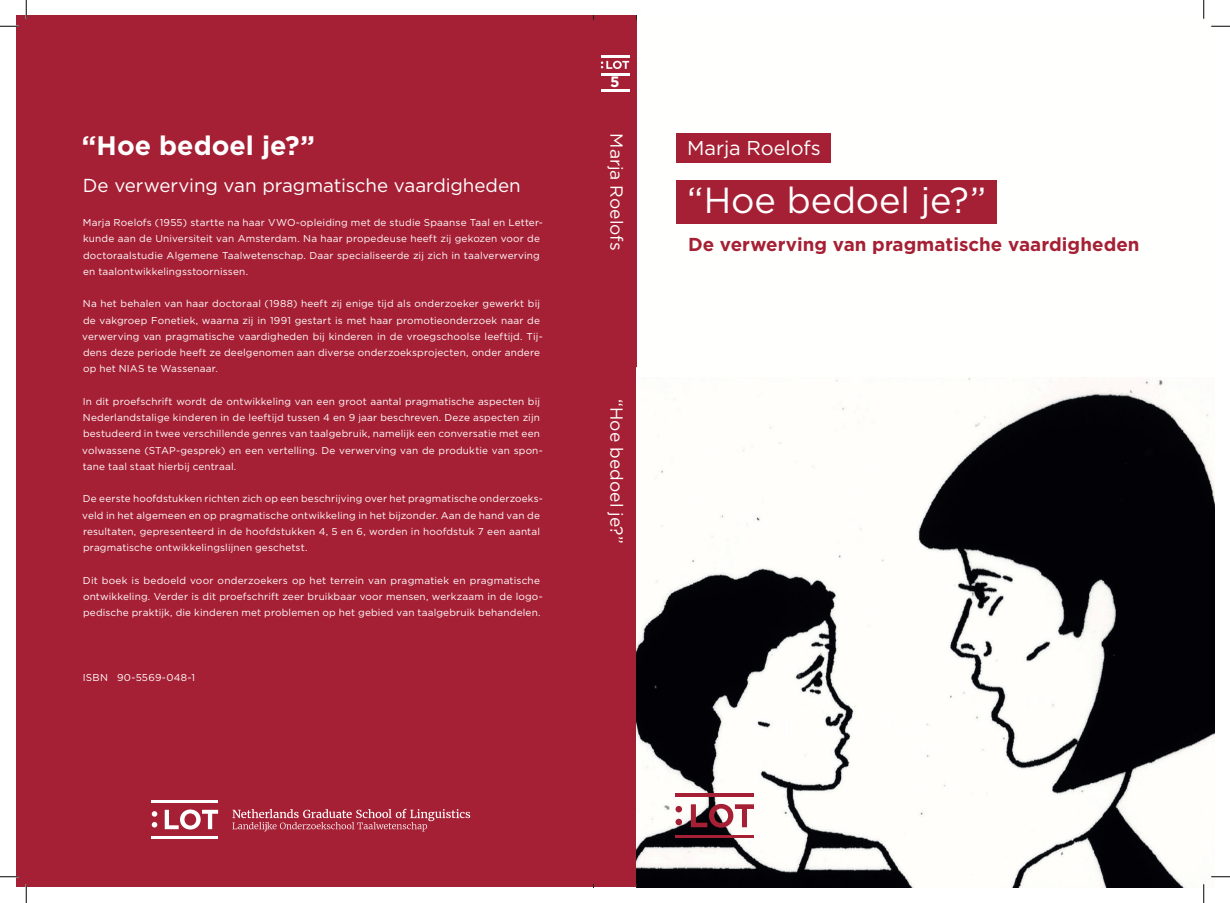
<style>
.page{position:relative;width:1230px;height:903px;background:#fff}
.page>*{position:absolute;margin:0;border:0;box-sizing:border-box;transform-origin:0 0}
.t1{font:36.25px "Gotham";letter-spacing:-.005em;color:#fff}
.t2{font:700 26.75px "Gotham";color:#fff}
.t3{font:20px "Gotham";letter-spacing:-.005em;color:#fff}
.t4{font:18.75px "Gotham";letter-spacing:-.005em;color:#fff}
.t5{font:700 18.75px "Gotham";color:#a62035}
.t6{font:17.5px "Gotham";color:#fff}
.t7{font:700 15px "Gotham";color:#fff}
.Alineastijl_1{font:10px/16.2px "Gotham";letter-spacing:.015em;color:#fff}
</style>
<div class="page">
<div style="left:16px;top:16px;width:1198px;height:871px;background:#a62035"></div>
<img style="left:637px;top:377px;width:577px;height:510px">
<div style="left:637px;top:16px;width:577px;height:361px;background:#fffffd"></div>
<hr style="left:601px;top:56px;width:28px;height:2px;background:#fff">
<hr style="left:601px;top:90px;width:28px;height:2px;background:#fff">
<svg style="left:601px;top:61px;width:28px;height:8px"></svg>
<hr style="left:601px;top:73px;width:28px;height:2px;background:#fff">
<svg style="left:232px;top:809px;width:238px;height:22px"></svg>
<hr style="left:152px;top:800px;width:66px;height:3px;background:#fff">
<hr style="left:152px;top:836px;width:66px;height:2px;background:#fff">
<svg style="left:165px;top:809px;width:53px;height:20px"></svg>
<svg style="left:152px;top:811px;width:5px;height:16px"></svg>
<hr style="left:675px;top:793px;width:79px;height:3px;background:#a62035">
<hr style="left:675px;top:835px;width:79px;height:3px;background:#a62035">
<svg style="left:691px;top:804px;width:63px;height:24px"></svg>
<div style="left:675px;top:806px;width:7px;height:6px;background:#a62035;border-radius:50%"></div>
<div style="left:675px;top:819px;width:7px;height:6px;background:#a62035;border-radius:50%"></div>
<div style="left:676px;top:180px;width:321px;height:43px;background:#a62035"></div>
<div style="left:676px;top:133px;width:155px;height:30px;background:#a62035"></div>
<svg style="left:0;top:25px;width:19px;height:2px"></svg>
<svg style="left:1211px;top:25px;width:19px;height:2px"></svg>
<svg style="left:0;top:876px;width:19px;height:1px"></svg>
<svg style="left:1211px;top:876px;width:19px;height:1px"></svg>
<svg style="left:25px;top:0;width:2px;height:19px"></svg>
<svg style="left:25px;top:884px;width:2px;height:19px"></svg>
<svg style="left:1203px;top:0;width:1px;height:19px"></svg>
<svg style="left:1203px;top:884px;width:1px;height:19px"></svg>
<p class="t2" style="left:82px;top:128px;width:235px">“Hoe bedoel je?”</p>
<p class="t4" style="left:83px;top:174px;width:439px">De verwerving van pragmatische vaardigheden</p>
<p class="Alineastijl_1" style="left:83px;top:214px;width:461px">Marja Roelofs (1955) startte na haar VWO-opleiding met de studie Spaanse Taal en Letter&shy;kunde aan de Universiteit van Amsterdam. Na haar propedeuse heeft zij gekozen voor de doctoraalstudie Algemene Taalwetenschap. Daar specialiseerde zij zich in taalverwerving en taalontwikkelingsstoornissen.</p>
<p class="Alineastijl_1" style="left:82px;top:295px;width:462px">Na het behalen van haar doctoraal (1988) heeft zij enige tijd als onderzoeker gewerkt bij de vakgroep Fonetiek, waarna zij in 1991 gestart is met haar promotieonderzoek naar de verwerving van pragmatische vaardigheden bij kinderen in de vroegschoolse leeftijd. Tij&shy;dens deze periode heeft ze deelgenomen aan diverse onderzoeksprojecten, onder andere op het NIAS te Wassenaar.</p>
<p class="Alineastijl_1" style="left:82px;top:393px;width:462px">In dit proefschrift wordt de ontwikkeling van een groot aantal pragmatische aspecten bij Nederlandstalige kinderen in de leeftijd tussen 4 en 9 jaar beschreven. Deze aspecten zijn bestudeerd in twee verschillende genres van taalgebruik, namelijk een conversatie met een volwassene (STAP-gesprek) en een vertelling. De verwerving van de produktie van spon&shy;tane taal staat hierbij centraal.</p>
<p class="Alineastijl_1" style="left:82px;top:490px;width:462px">De eerste hoofdstukken richten zich op een beschrijving over het pragmatische onderzoeks&shy;veld in het algemeen en op pragmatische ontwikkeling in het bijzonder. Aan de hand van de resultaten, gepresenteerd in de hoofdstukken 4, 5 en 6, worden in hoofdstuk 7 een aantal pragmatische ontwikkelingslijnen geschetst.</p>
<p class="Alineastijl_1" style="left:83px;top:572px;width:461px">Dit boek is bedoeld voor onderzoekers op het terrein van pragmatiek en pragmatische ontwikkeling. Verder is dit proefschrift zeer bruikbaar voor mensen, werkzaam in de logo&shy;pedische praktijk, die kinderen met problemen op het gebied van taalgebruik behandelen.</p>
<p class="Alineastijl_1" style="left:83px;top:669px;width:114px">ISBN 90-5569-048-1</p>
<p class="t7" style="left:610px;top:72px;width:11px">5</p>
<p class="t6" style="left:628px;top:133px;width:119px;rotate:90deg">Marja Roelofs</p>
<p class="t6" style="left:628px;top:399px;width:147px;rotate:90deg">“Hoe bedoel je?”</p>
<p class="t3" style="left:687px;top:135px;width:135px">Marja Roelofs</p>
<p class="t1" style="left:687px;top:177px;width:301px">“Hoe bedoel je?”</p>
<p class="t5" style="left:688px;top:232px;width:453px">De verwerving van pragmatische vaardigheden</p>
</div>
